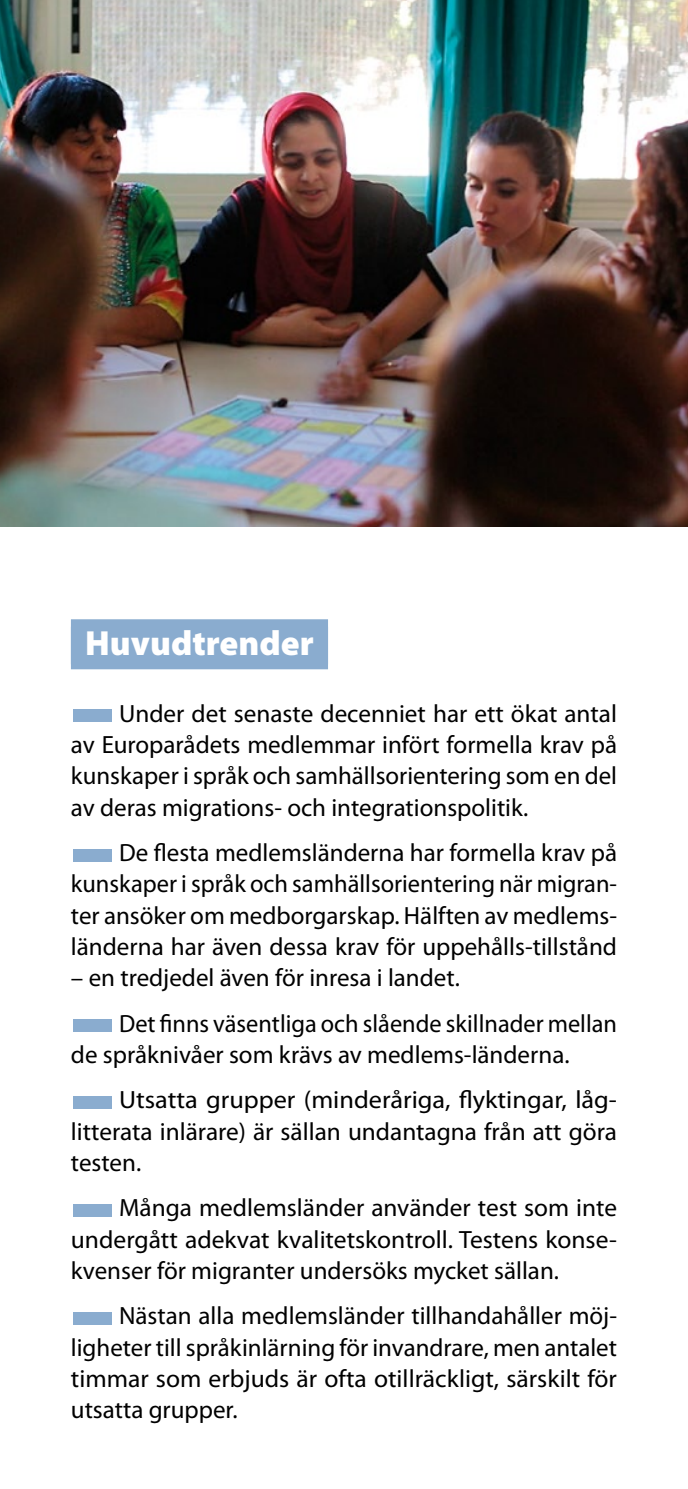
<style>
.page{position:relative;width:688px;height:1489px;background:#fff}
.page>*{position:absolute;margin:0;border:0;box-sizing:border-box;transform-origin:0 0}
.t1{font:900 35px "Myriad Pro";color:#fff}
.t2{font:25px/31.2px "Myriad Pro";color:#000;text-align:justify}
.t3{font:25px/31.2px "Myriad Pro";color:#000;text-align:justify;scale:1.05 1}
.s1{color:#8aaccf}
</style>
<div class="page">
<div style="left:71px;top:619px;width:257px;height:50px;background:#8aaccf"></div>
<img style="left:0;top:0;width:687px;height:527px">
<h1 class="t1" style="left:85px;top:620px;width:230px">Huvudtrender</h1>
<p class="t2" style="left:71px;top:697px;width:547px"><span class="s1">■</span>Under det senaste decenniet har ett ökat antal av Europarådets medlemmar infört formella krav på kunskaper i språk och samhällsorientering som en del av deras migrations- och integrationspolitik.</p>
<p class="t2" style="left:71px;top:836px;width:547px"><span class="s1">■</span>De flesta medlemsländerna har formella krav på kunskaper i språk och samhällsorientering när migran&shy;ter ansöker om medborgarskap. Hälften av medlems&shy;länderna har även dessa krav för uppehålls-tillstånd</p>
<p class="t2" style="left:71px;top:961px;width:390px">– en tredjedel även för inresa i landet.</p>
<p class="t2" style="left:71px;top:1007px;width:547px"><span class="s1">■</span>Det finns väsentliga och slående skillnader mellan de språknivåer som krävs av medlems-länderna.</p>
<p class="t3" style="left:71px;top:1083px;width:521px"><span class="s1">■</span>Utsatta grupper (minderåriga, flyktingar, låg&shy;litterata inlärare) är sällan undantagna från att göra testen.</p>
<p class="t2" style="left:71px;top:1191px;width:547px"><span class="s1">■</span>Många medlemsländer använder test som inte undergått adekvat kvalitetskontroll. Testens konse&shy;kvenser för migranter undersöks mycket sällan.</p>
<p class="t2" style="left:71px;top:1299px;width:547px"><span class="s1">■</span>Nästan alla medlemsländer tillhandahåller möj&shy;ligheter till språkinlärning för invandrare, men antalet timmar som erbjuds är ofta otillräckligt, särskilt för utsatta grupper.</p>
</div>
